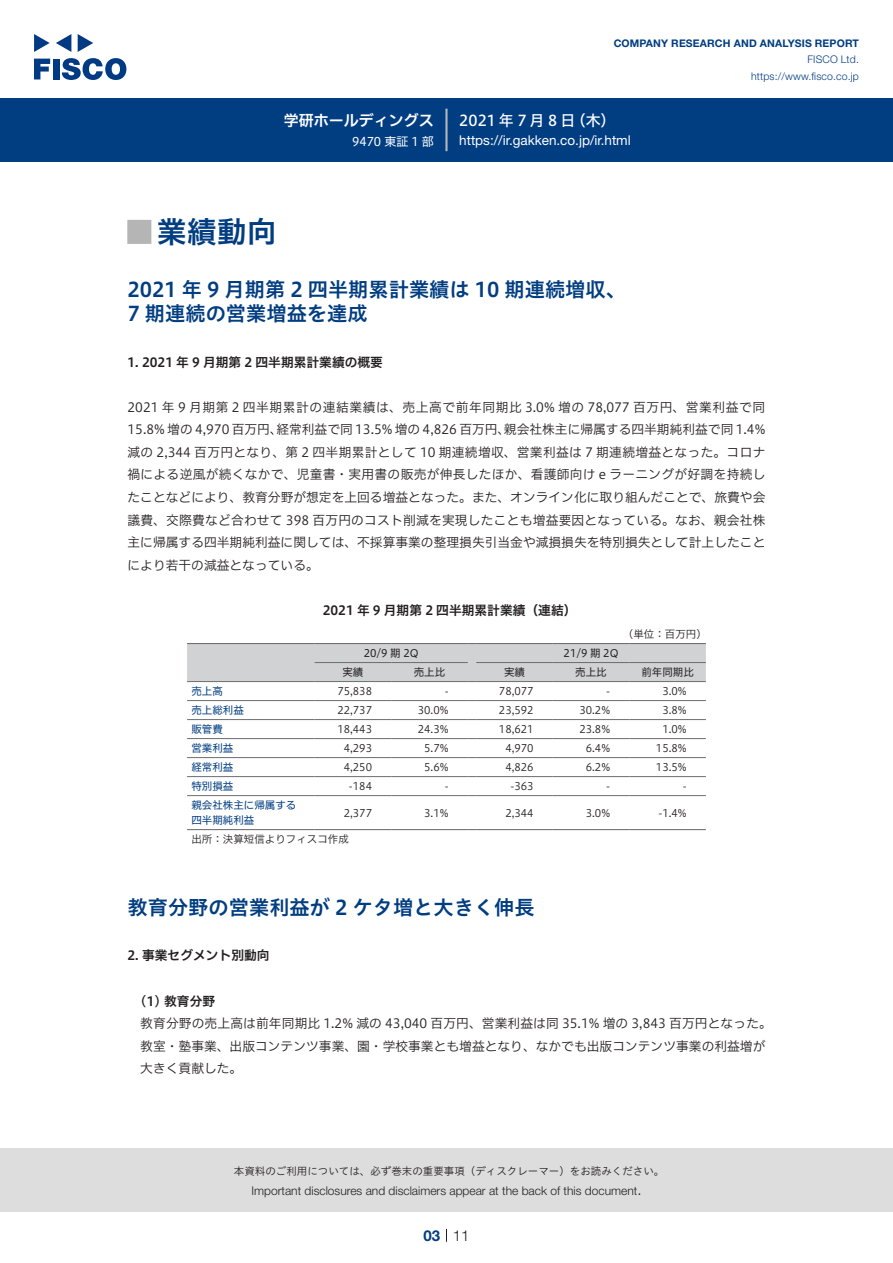
<style>
.page{position:relative;width:893px;height:1263px;background:#fff}
.page>*{position:absolute;margin:0;border:0;box-sizing:border-box;transform-origin:0 0}
.t1{font:30px "Hiragino UD Sans Std N W6";color:#003d81}
.t2{font:700 24px "Koz Go Pro";color:#b5b5b6}
.t3{font:20.25px/24px "Hiragino UD Sans Std W6";color:#003d81}
.t4{font:15px "Hiragino UD Sans F Std N W5";letter-spacing:.205em;color:#fff}
.t5{font:15px "Hiragino UD Sans F Std N W6";color:#fff}
.t6{font:300 15px "Helvetica Neue LT Std";color:#231f20}
.t7{font:700 15px "Helvetica Neue LT Std";color:#003d81}
.t8{font:13.5px "Helvetica Neue LT Std";color:#fff}
.t9{font:12.75px/22.5px "Hiragino UD Sans F Std N W3";color:#231f20}
.t10{font:12.75px/22.5px "Hiragino UD Sans F Std N W3";letter-spacing:.045em;color:#231f20;text-align:right}
.t11{font:12.75px "Hiragino UD Sans F Std N W6";color:#231f20}
.t12{font:300 12px "Helvetica Neue LT Std";color:#231f20}
.t13{font:12px "Hiragino UD Sans F Std N W4";color:#fff}
.t14{font:10.5px "Hiragino UD Sans F Std N W3";color:#231f20}
.t15{font:10.5px "Hiragino UD Sans Std W3";color:#231f20}
.t16{font:10.5px/19px "Hiragino UD Sans F Std N W4";color:#003d81}
.t17{font:700 10.5px "Helvetica Neue LT Std";letter-spacing:.015em;color:#003d81}
.t18{font:300 10.5px/16.5px "Helvetica Neue LT Std";letter-spacing:.015em;color:#003d81;text-align:right}
.t19{font:10.5px "Hiragino UD Sans F Std N W4";color:#231f20}
</style>
<div class="page">
<div style="left:0;top:1148px;width:893px;height:64px;background:#ddd"></div>
<svg style="left:34px;top:59px;width:16px;height:20px"></svg>
<div style="left:53px;top:59px;width:6px;height:20px;background:#003a83"></div>
<svg style="left:62px;top:58px;width:64px;height:22px"></svg>
<svg style="left:34px;top:34px;width:16px;height:18px"></svg>
<svg style="left:78px;top:34px;width:15px;height:18px"></svg>
<svg style="left:56px;top:34px;width:15px;height:18px"></svg>
<div style="left:0;top:98px;width:893px;height:64px;background:#003d81"></div>
<hr style="left:445px;top:109px;width:3px;height:42px;background:#b5b5b6">
<svg style="left:446px;top:1229px;width:1px;height:13px"></svg>
<hr style="left:187px;top:700px;width:128px;height:1px;background:#6c6d70">
<hr style="left:315px;top:700px;width:76px;height:1px;background:#6c6d70">
<hr style="left:391px;top:700px;width:77px;height:1px;background:#6c6d70">
<hr style="left:476px;top:700px;width:77px;height:1px;background:#6c6d70">
<hr style="left:553px;top:700px;width:76px;height:1px;background:#6c6d70">
<hr style="left:629px;top:700px;width:77px;height:1px;background:#6c6d70">
<hr style="left:187px;top:719px;width:128px;height:1px;background:#6c6d70">
<hr style="left:315px;top:719px;width:76px;height:1px;background:#6c6d70">
<hr style="left:391px;top:719px;width:77px;height:1px;background:#6c6d70">
<hr style="left:476px;top:719px;width:77px;height:1px;background:#6c6d70">
<hr style="left:553px;top:719px;width:76px;height:1px;background:#6c6d70">
<hr style="left:629px;top:719px;width:77px;height:1px;background:#6c6d70">
<hr style="left:187px;top:738px;width:128px;height:1px;background:#6c6d70">
<hr style="left:315px;top:738px;width:76px;height:1px;background:#6c6d70">
<hr style="left:391px;top:738px;width:77px;height:1px;background:#6c6d70">
<hr style="left:476px;top:738px;width:77px;height:1px;background:#6c6d70">
<hr style="left:553px;top:738px;width:76px;height:1px;background:#6c6d70">
<hr style="left:629px;top:738px;width:77px;height:1px;background:#6c6d70">
<hr style="left:187px;top:757px;width:128px;height:1px;background:#6c6d70">
<hr style="left:315px;top:757px;width:76px;height:1px;background:#6c6d70">
<hr style="left:391px;top:757px;width:77px;height:1px;background:#6c6d70">
<hr style="left:476px;top:757px;width:77px;height:1px;background:#6c6d70">
<hr style="left:553px;top:757px;width:76px;height:1px;background:#6c6d70">
<hr style="left:629px;top:757px;width:77px;height:1px;background:#6c6d70">
<hr style="left:187px;top:776px;width:128px;height:1px;background:#6c6d70">
<hr style="left:315px;top:776px;width:76px;height:1px;background:#6c6d70">
<hr style="left:391px;top:776px;width:77px;height:1px;background:#6c6d70">
<hr style="left:476px;top:776px;width:77px;height:1px;background:#6c6d70">
<hr style="left:553px;top:776px;width:76px;height:1px;background:#6c6d70">
<hr style="left:629px;top:776px;width:77px;height:1px;background:#6c6d70">
<hr style="left:187px;top:795px;width:128px;height:1px;background:#6c6d70">
<hr style="left:315px;top:795px;width:76px;height:1px;background:#6c6d70">
<hr style="left:391px;top:795px;width:77px;height:1px;background:#6c6d70">
<hr style="left:476px;top:795px;width:77px;height:1px;background:#6c6d70">
<hr style="left:553px;top:795px;width:76px;height:1px;background:#6c6d70">
<hr style="left:629px;top:795px;width:77px;height:1px;background:#6c6d70">
<svg style="left:187px;top:643px;width:519px;height:39px;background:#cacbce"></svg>
<hr style="left:476px;top:643px;width:77px;height:1px;background:#6c6d70">
<hr style="left:553px;top:643px;width:76px;height:1px;background:#6c6d70">
<hr style="left:629px;top:643px;width:77px;height:1px;background:#6c6d70">
<hr style="left:187px;top:829px;width:128px;height:1px;background:#6c6d70">
<hr style="left:315px;top:829px;width:76px;height:1px;background:#6c6d70">
<hr style="left:391px;top:829px;width:77px;height:1px;background:#6c6d70">
<hr style="left:476px;top:829px;width:77px;height:1px;background:#6c6d70">
<hr style="left:553px;top:829px;width:76px;height:1px;background:#6c6d70">
<hr style="left:629px;top:829px;width:77px;height:1px;background:#6c6d70">
<p class="t5" style="left:284px;top:109px;width:152px">学研ホールディングス</p>
<p class="t13" style="left:352px;top:132px;width:83px">9470 東証 1 部</p>
<p class="t17" style="left:614px;top:37px;width:247px">COMPANY RESEARCH AND ANALYSIS REPORT</p>
<p class="t18" style="left:751px;top:51px;width:109px">FISCO Ltd. https://www.fisco.co j p.</p>
<p class="t4" style="left:459px;top:109px;width:118px">2021年7月8日</p>
<p class="t4" style="left:571px;top:109px;width:46px">（木(</p>
<p class="t8" style="left:459px;top:132px;width:173px">https:// .i r gakken.co j p. .i r/ html</p>
<h1 class="t1" style="left:157px;top:209px;width:121px">業績動向</h1>
<h2 class="t2" style="left:128px;top:217px;width:25px">█</h2>
<h3 class="t3" style="left:128px;top:276px;width:500px">2021 年 9 月期第 2 四半期累計業績は 10 期連続増収、<br>7 期連続の営業増益を達成</h3>
<p class="t11" style="left:128px;top:352px;width:257px">1. 2021 年 9 月期第 2 四半期累計業績の概要</p>
<p class="t10" style="left:128px;top:395px;width:639px">2021 年 9 月期第 2 四半期累計の連結業績は、売上高で前年同期比 3.0% 増の 78,077 百万円、営業利益で同親会社株主に帰属する四半期純利益で同 1.4%</p>
<p class="t9" style="left:276px;top:418px;width:235px">経常利益で同 13.5% 増の 4,826 百万円、</p>
<p class="t9" style="left:128px;top:418px;width:639px">15.8% 増の 4,970 百万円、<br>減の 2,344 百万円となり、第 2 四半期累計として 10 期連続増収、営業利益は 7 期連続増益となった。コロナ禍による逆風が続くなかで、児童書・実用書の販売が伸長したほか、看護師向け e ラーニングが好調を持続したことなどにより、教育分野が想定を上回る増益となった。また、オンライン化に取り組んだことで、旅費や会議費、交際費など合わせて 398 百万円のコスト削減を実現したことも増益要因となっている。なお、親会社株主に帰属する四半期純利益に関しては、不採算事業の整理損失引当金や減損損失を特別損失として計上したことにより若干の減益となっている。</p>
<p class="t11" style="left:323px;top:600px;width:255px">2021 年 9 月期第 2 四半期累計業績（連結(</p>
<p class="t14" style="left:623px;top:626px;width:85px">（単位：百万円(</p>
<p class="t19" style="left:564px;top:645px;width:56px">21/9 期 2Q</p>
<p class="t19" style="left:364px;top:645px;width:56px">20/9 期 2Q</p>
<p class="t19" style="left:342px;top:664px;width:22px">実績</p>
<p class="t19" style="left:414px;top:664px;width:33px">売上比</p>
<p class="t19" style="left:504px;top:664px;width:22px">実績</p>
<p class="t19" style="left:575px;top:664px;width:33px">売上比</p>
<p class="t19" style="left:641px;top:664px;width:54px">前年同期比</p>
<p class="t16" style="left:191px;top:681px;width:33px">売上高</p>
<p class="t14" style="left:337px;top:683px;width:36px">75,838</p>
<p class="t14" style="left:445px;top:683px;width:5px">-</p>
<p class="t14" style="left:499px;top:683px;width:36px">78,077</p>
<p class="t14" style="left:606px;top:683px;width:5px">-</p>
<p class="t14" style="left:662px;top:683px;width:26px">3.0%</p>
<p class="t16" style="left:191px;top:700px;width:54px">売上総利益</p>
<p class="t14" style="left:337px;top:702px;width:36px">22,737</p>
<p class="t14" style="left:418px;top:702px;width:32px">30.0%</p>
<p class="t14" style="left:499px;top:702px;width:36px">23,592</p>
<p class="t14" style="left:579px;top:702px;width:32px">30.2%</p>
<p class="t14" style="left:662px;top:702px;width:26px">3.8%</p>
<p class="t16" style="left:191px;top:719px;width:33px">販管費</p>
<p class="t14" style="left:337px;top:721px;width:36px">18,443</p>
<p class="t14" style="left:418px;top:721px;width:32px">24.3%</p>
<p class="t14" style="left:499px;top:721px;width:36px">18,621</p>
<p class="t14" style="left:579px;top:721px;width:32px">23.8%</p>
<p class="t14" style="left:662px;top:721px;width:26px">1.0%</p>
<p class="t16" style="left:191px;top:738px;width:43px">営業利益</p>
<p class="t14" style="left:344px;top:740px;width:30px">4,293</p>
<p class="t14" style="left:424px;top:740px;width:26px">5.7%</p>
<p class="t14" style="left:505px;top:740px;width:30px">4,970</p>
<p class="t14" style="left:586px;top:740px;width:26px">6.4%</p>
<p class="t14" style="left:656px;top:740px;width:32px">15.8%</p>
<p class="t16" style="left:191px;top:757px;width:43px">経常利益</p>
<p class="t14" style="left:344px;top:759px;width:30px">4,250</p>
<p class="t14" style="left:424px;top:759px;width:26px">5.6%</p>
<p class="t14" style="left:505px;top:759px;width:30px">4,826</p>
<p class="t14" style="left:586px;top:759px;width:26px">6.2%</p>
<p class="t14" style="left:656px;top:759px;width:32px">13.5%</p>
<p class="t16" style="left:191px;top:776px;width:106px">特別損益<br>親会社株主に帰属する</p>
<p class="t14" style="left:349px;top:778px;width:25px">-184</p>
<p class="t14" style="left:344px;top:805px;width:30px">2,377</p>
<p class="t16" style="left:191px;top:810px;width:64px">四半期純利益</p>
<p class="t14" style="left:191px;top:831px;width:159px">出所：決算短信よりフィスコ作成</p>
<p class="t14" style="left:445px;top:778px;width:5px">-</p>
<p class="t14" style="left:424px;top:805px;width:26px">3.1%</p>
<p class="t14" style="left:511px;top:778px;width:25px">-363</p>
<p class="t14" style="left:505px;top:805px;width:30px">2,344</p>
<p class="t14" style="left:606px;top:778px;width:5px">-</p>
<p class="t14" style="left:586px;top:805px;width:26px">3.0%</p>
<p class="t14" style="left:683px;top:778px;width:5px">-</p>
<p class="t14" style="left:658px;top:805px;width:30px">-1.4%</p>
<h3 class="t3" style="left:128px;top:894px;width:409px">教育分野の営業利益が 2 ケタ増と大きく伸長</h3>
<p class="t11" style="left:128px;top:946px;width:144px">2. 事業セグメント別動向</p>
<p class="t11" style="left:140px;top:991px;width:76px">1( ) 教育分野</p>
<p class="t9" style="left:140px;top:1011px;width:633px">教育分野の売上高は前年同期比 1.2% 減の 43,040 百万円、営業利益は同 35.1% 増の 3,843 百万円となった。教室・塾事業、出版コンテンツ事業、園・学校事業とも増益となり、なかでも出版コンテンツ事業の利益増が大きく貢献した。</p>
<p class="t15" style="left:234px;top:1163px;width:432px">本資料のご利用については、必ず巻末の重要事項（ディスクレーマー）をお読みください。</p>
<p class="t6" style="left:637px;top:1180px;width:6px">.</p>
<p class="t12" style="left:251px;top:1183px;width:387px">Important disclosures and disclaimers appear at the back of this document</p>
<p class="t7" style="left:423px;top:1226px;width:18px">03</p>
<p class="t6" style="left:453px;top:1226px;width:18px">11</p>
</div>
